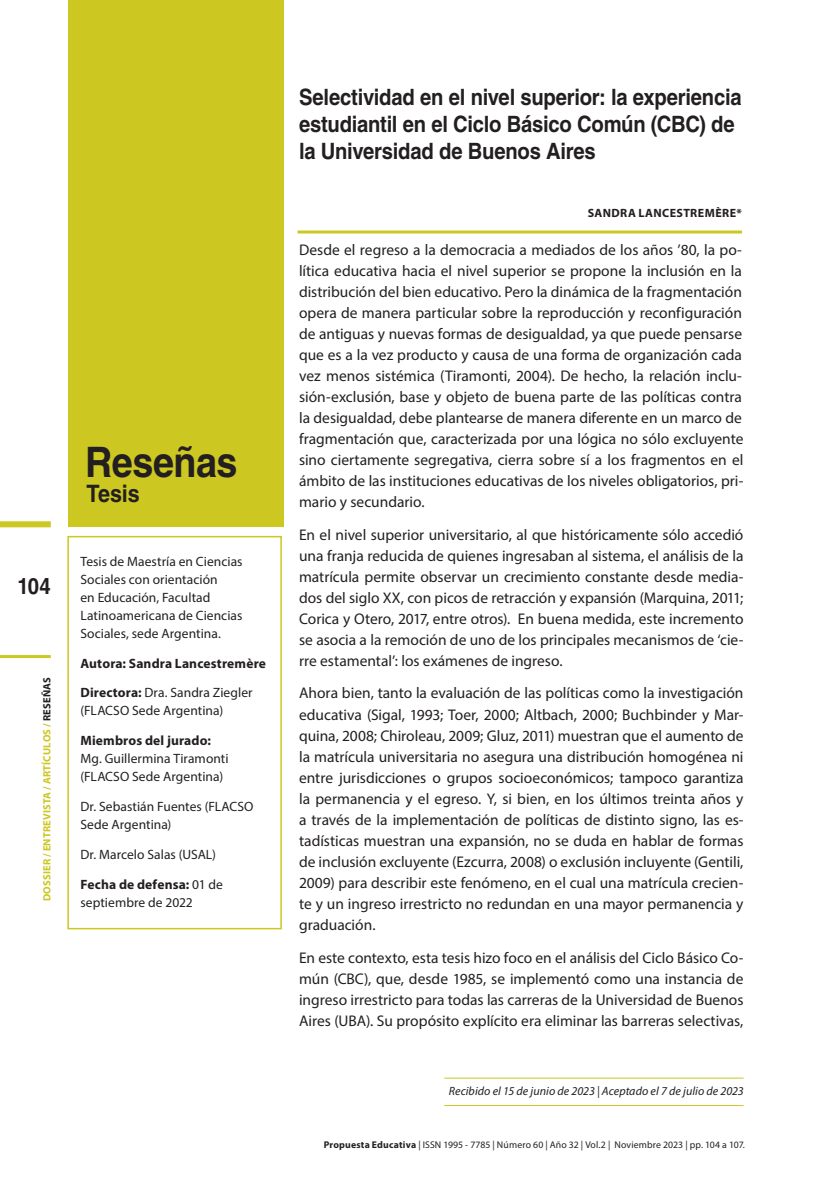
<style>
.page{position:relative;width:830px;height:1191px;background:#fff}
.page>*{position:absolute;margin:0;border:0;box-sizing:border-box;transform-origin:0 0}
.t1{font:700 42px "Helvetica LT Std";letter-spacing:-.015em;color:#231f20;scale:.9 1}
.t2{font:700 24px "Helvetica LT Std";letter-spacing:-.005em;color:#231f20;scale:.9 1}
.titulo{font:700 22.5px/27px "Helvetica LT Std";letter-spacing:-.015em;color:#231f20;scale:.9 1}
.t3{font:15.45px/21px "Myriad Pro";color:#231f20;text-align:justify}
.t4{font:13.5px/18px "Myriad Pro";letter-spacing:.005em;color:#231f20}
.t5{font:700 13.5px "Myriad Pro";letter-spacing:.01em;color:#231f20}
.t6{font:italic 12px "Myriad Pro";letter-spacing:.005em;color:#231f20}
.t7{font:700 12px "Myriad Pro";letter-spacing:.035em;color:#231f20}
.t8{font:700 10.5px "Myriad Pro";letter-spacing:.015em;color:#ccc721}
.t9{font:9.75px "Myriad Pro";letter-spacing:.01em;color:#231f20}
.s1{color:#231f20}
.s2{font-weight:700}
</style>
<div class="page">
<hr style="left:0;top:655px;width:51px;height:3px;background:#ccc721">
<div style="left:0;top:521px;width:51px;height:6px;background:#ccc721"></div>
<div style="left:67px;top:536px;width:215px;height:393px;border:2px solid #ccc721"></div>
<div style="left:68px;top:0;width:215px;height:527px;background:#ccc721"></div>
<hr style="left:297px;top:230px;width:444px;height:3px;background:#ccc721">
<hr style="left:444px;top:1077px;width:299px;height:1px;background:#ccc721">
<hr style="left:444px;top:1105px;width:299px;height:1px;background:#ccc721">
<p class="titulo" style="left:17px;top:572px;width:38px">104</p>
<p class="t8" style="left:40px;top:901px;width:225px;rotate:-90deg">DOSSIER / ENTREVISTA / ARTÍCULOS / <span class="s1">RESEÑAS</span></p>
<p class="t1" style="left:85px;top:436px;width:171px">Reseñas</p>
<p class="t2" style="left:86px;top:478px;width:61px">Tesis</p>
<p class="t4" style="left:80px;top:552px;width:163px">Tesis de Maestría en Ciencias<br>Sociales con orientación<br>en Educación, Facultad<br>Latinoamericana de Ciencias<br>Sociales, sede Argentina.</p>
<p class="t5" style="left:80px;top:654px;width:187px">Autora: Sandra Lancestremère</p>
<p class="t4" style="left:80px;top:683px;width:174px"><span class="s2">Directora:</span> Dra. Sandra Ziegler (FLACSO Sede Argentina)</p>
<p class="t4" style="left:80px;top:731px;width:149px"><span class="s2">Miembros del jurado:<br></span>Mg. Guillermina Tiramonti (FLACSO Sede Argentina)</p>
<p class="t4" style="left:80px;top:797px;width:174px">Dr. Sebastián Fuentes (FLACSO<br>Sede Argentina)</p>
<p class="t4" style="left:80px;top:845px;width:137px">Dr. Marcelo Salas (USAL)</p>
<p class="t4" style="left:80px;top:875px;width:144px"><span class="s2">Fecha de defensa:</span> 01 de septiembre de 2022</p>
<p class="titulo" style="left:299px;top:84px;width:493px">Selectividad en el nivel superior: la experiencia estudiantil en el Ciclo Básico Común (CBC) de la Universidad de Buenos Aires</p>
<p class="t7" style="left:587px;top:205px;width:156px">SANDRA LANCESTREMÈRE*</p>
<p class="t3" style="left:299px;top:239px;width:446px">Desde el regreso a la democracia a mediados de los años ’80, la po&shy;lítica educativa hacia el nivel superior se propone la inclusión en la distribución del bien educativo. Pero la dinámica de la fragmentación opera de manera particular sobre la reproducción y reconfiguración de antiguas y nuevas formas de desigualdad, ya que puede pensarse que es a la vez producto y causa de una forma de organización cada vez menos sistémica (Tiramonti, 2004). De hecho, la relación inclu&shy;sión-exclusión, base y objeto de buena parte de las políticas contra la desigualdad, debe plantearse de manera diferente en un marco de fragmentación que, caracterizada por una lógica no sólo excluyente sino ciertamente segregativa, cierra sobre sí a los fragmentos en el ámbito de las instituciones educativas de los niveles obligatorios, pri&shy;mario y secundario.</p>
<p class="t3" style="left:299px;top:523px;width:446px">En el nivel superior universitario, al que históricamente sólo accedió una franja reducida de quienes ingresaban al sistema, el análisis de la matrícula permite observar un crecimiento constante desde media&shy;dos del siglo XX, con picos de retracción y expansión (Marquina, 2011; Corica y Otero, 2017, entre otros). En buena medida, este incremento se asocia a la remoción de uno de los principales mecanismos de ‘cie&shy;rre estamental’: los exámenes de ingreso.</p>
<p class="t3" style="left:299px;top:682px;width:446px">Ahora bien, tanto la evaluación de las políticas como la investigación educativa (Sigal, 1993; Toer, 2000; Altbach, 2000; Buchbinder y Mar&shy;quina, 2008; Chiroleau, 2009; Gluz, 2011) muestran que el aumento de la matrícula universitaria no asegura una distribución homogénea ni entre jurisdicciones o grupos socioeconómicos; tampoco garantiza la permanencia y el egreso. Y, si bien, en los últimos treinta años y a través de la implementación de políticas de distinto signo, las es&shy;tadísticas muestran una expansión, no se duda en hablar de formas de inclusión excluyente (Ezcurra, 2008) o exclusión incluyente (Gentili, 2009) para describir este fenómeno, en el cual una matrícula crecien&shy;te y un ingreso irrestricto no redundan en una mayor permanencia y graduación.</p>
<p class="t3" style="left:299px;top:946px;width:446px">En este contexto, esta tesis hizo foco en el análisis del Ciclo Básico Co&shy;mún (CBC), que, desde 1985, se implementó como una instancia de ingreso irrestricto para todas las carreras de la Universidad de Buenos Aires (UBA). Su propósito explícito era eliminar las barreras selectivas,</p>
<p class="t6" style="left:448px;top:1083px;width:296px">Recibido el 15 de junio de 2023 | Aceptado el 7 de julio de 2023</p>
<p class="t9" style="left:323px;top:1139px;width:422px"><span class="s2">Propuesta Educativa</span> | ISSN 1995 - 7785 | Número 60 | Año 32 | Vol.2 | Noviembre 2023 | pp. 104 a 107.</p>
</div>
